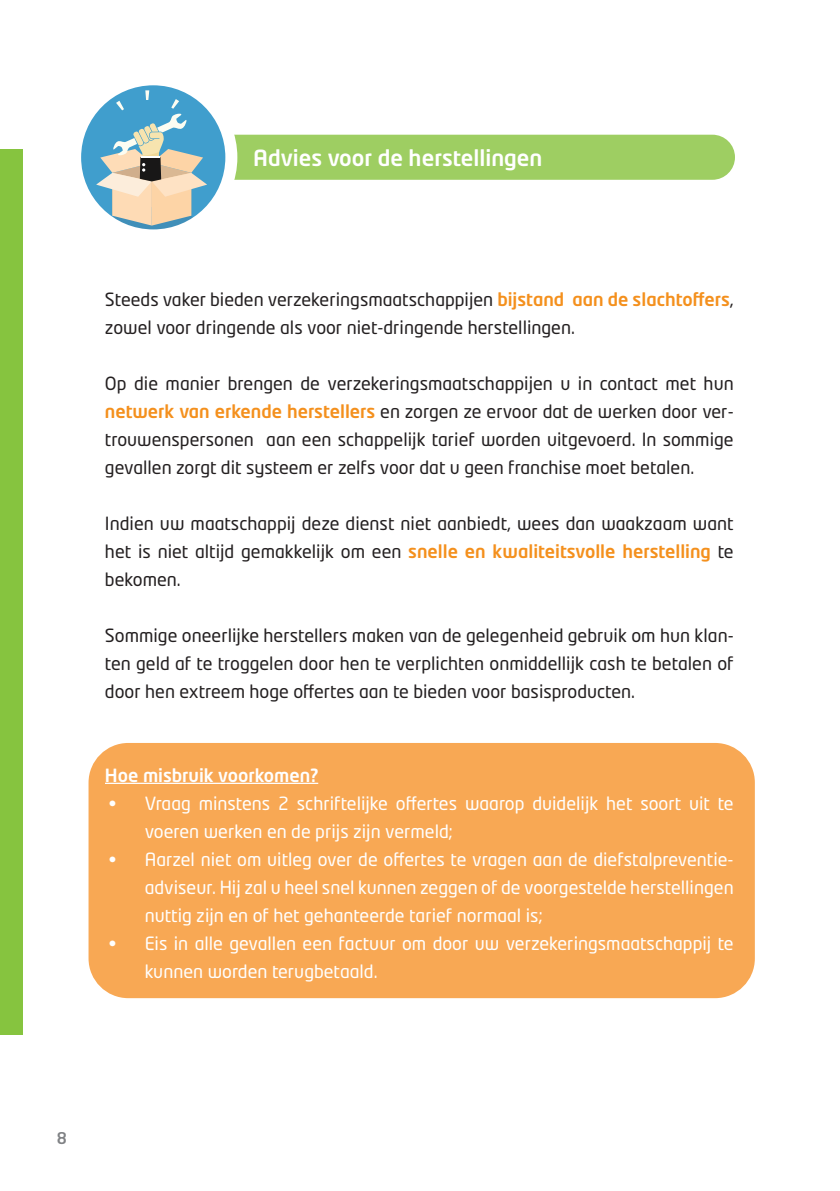
<style>
.page{position:relative;width:840px;height:1191px;background:#fff}
.page>*{position:absolute;margin:0;border:0;box-sizing:border-box;transform-origin:0 0}
.t1{font:500 22px "Neo Tech Std";color:#fff}
.t2{font:18px/28px "Neo Tech Std";color:#231f20;text-align:justify}
.t3{font:18px/28px "Neo Tech Std";color:#fff}
.t4{font:500 18px "Neo Tech Std";color:#fff}
.t5{font:500 16px "Neo Tech Std";color:#808285}
.s1{font-weight:500;color:#f4901d}
</style>
<div class="page">
<div style="left:234px;top:135px;width:500px;height:45px;background:#9ece62"></div>
<div style="left:88px;top:743px;width:666px;height:255px;background:#f8a854;border-radius:40px"></div>
<div style="left:0;top:149px;width:23px;height:885px;background:#86c43f"></div>
<hr style="left:105px;top:782px;width:213px;height:2px;background:#fff">
<svg style="left:75px;top:79px;width:156px;height:156px;fill:#409ecd"></svg>
<svg style="left:96px;top:90px;width:117px;height:138px;background:#9bbcc4"></svg>
<div style="left:69px;top:73px;width:168px;height:168px;border:12px solid #fff;border-radius:50%"></div>
<p class="t1" style="left:253px;top:144px;width:290px">Advies voor de herstellingen</p>
<p class="t2" style="left:105px;top:285px;width:630px">Steeds vaker bieden verzekeringsmaatschappijen <span class="s1">bijstand aan de slachtoffers</span>, zowel voor dringende als voor niet-dringende herstellingen.</p>
<p class="t2" style="left:105px;top:369px;width:630px">Op die manier brengen de verzekeringsmaatschappijen u in contact met hun <span class="s1">netwerk van erkende herstellers</span> en zorgen ze ervoor dat de werken door ver&shy;trouwenspersonen aan een schappelijk tarief worden uitgevoerd. In sommige gevallen zorgt dit systeem er zelfs voor dat u geen franchise moet betalen.</p>
<p class="t2" style="left:105px;top:509px;width:630px">Indien uw maatschappij deze dienst niet aanbiedt, wees dan waakzaam want het is niet altijd gemakkelijk om een <span class="s1">snelle en kwaliteitsvolle herstelling</span> te bekomen.</p>
<p class="t2" style="left:105px;top:621px;width:629px">Sommige oneerlijke herstellers maken van de gelegenheid gebruik om hun klan&shy;ten geld af te troggelen door hen te verplichten onmiddellijk cash te betalen of door hen extreem hoge offertes aan te bieden voor basisproducten.</p>
<p class="t4" style="left:105px;top:764px;width:215px">Hoe misbruik voorkomen?</p>
<p class="t3" style="left:145px;top:789px;width:590px;text-indent:-36px">• Vraag minstens 2 schriftelijke offertes waarop duidelijk het soort uit te voeren werken en de prijs zijn vermeld;</p>
<p class="t3" style="left:145px;top:845px;width:590px;text-align:justify;text-indent:-36px">• Aarzel niet om uitleg over de offertes te vragen aan de diefstalpreventie&shy;adviseur. Hij zal u heel snel kunnen zeggen of de voorgestelde herstellingen nuttig zijn en of het gehanteerde tarief normaal is;</p>
<p class="t3" style="left:145px;top:929px;width:590px;text-indent:-36px">• Eis in alle gevallen een factuur om door uw verzekeringsmaatschappij te kunnen worden terugbetaald.</p>
<p class="t5" style="left:57px;top:1128px;width:12px">8</p>
</div>
